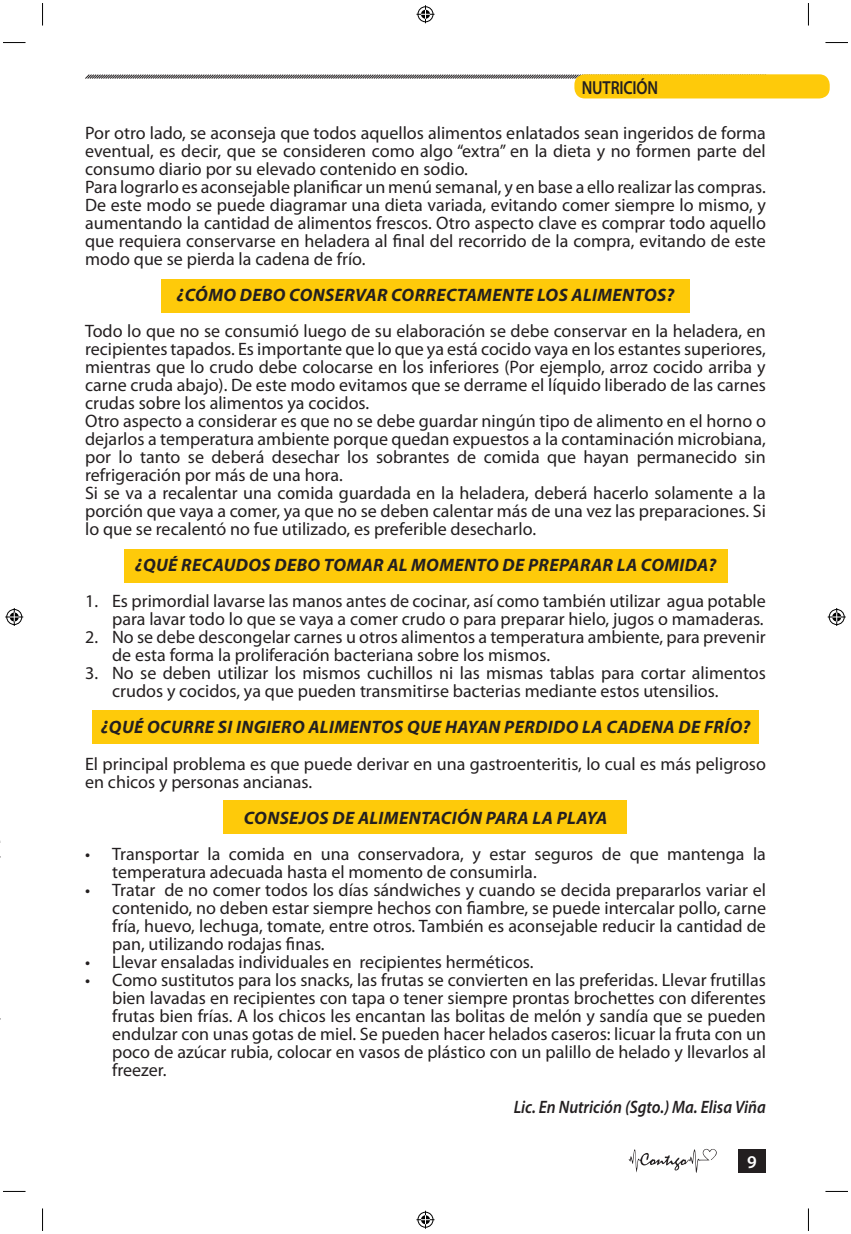
<style>
.page{position:relative;width:851px;height:1234px;background:#fff}
.page>*{position:absolute;margin:0;border:0;box-sizing:border-box;transform-origin:0 0}
.t1{font:600 18.9px "Myriad Pro";letter-spacing:-.01em;color:#231f20;scale:.83 1}
.t2{font:18px/18px "Myriad Pro";color:#231f20}
.t3{font:italic 700 18px "Myriad Pro";letter-spacing:.01em;color:#231f20}
.t4{font:italic 600 18px "Myriad Pro";color:#231f20;scale:.9 1}
.t5{font:600 18px "Myriad Pro";color:#fff}
</style>
<div class="page">
<div style="left:738px;top:1148px;width:27px;height:24px;background:#231f20"></div>
<svg style="left:85px;top:74px;width:496px;height:5px;background:#929191"></svg>
<svg style="left:628px;top:1148px;width:88px;height:24px"></svg>
<div style="left:124px;top:549px;width:603px;height:34px;background:#feca0a"></div>
<div style="left:92px;top:710px;width:666px;height:34px;background:#feca0a"></div>
<div style="left:223px;top:800px;width:404px;height:34px;background:#feca0a"></div>
<div style="left:161px;top:279px;width:528px;height:34px;background:#feca0a"></div>
<div style="left:574px;top:74px;width:255px;height:24px;background:#feca0a;border-radius:10px"></div>
<svg style="left:3px;top:42px;width:23px;height:1px"></svg>
<svg style="left:825px;top:42px;width:22px;height:1px"></svg>
<svg style="left:3px;top:1190px;width:22px;height:1px"></svg>
<svg style="left:826px;top:1190px;width:21px;height:1px"></svg>
<svg style="left:42px;top:3px;width:1px;height:23px"></svg>
<svg style="left:42px;top:1208px;width:1px;height:22px"></svg>
<svg style="left:808px;top:3px;width:1px;height:23px"></svg>
<svg style="left:808px;top:1208px;width:1px;height:22px"></svg>
<svg style="left:416px;top:5px;width:18px;height:18px"></svg>
<svg style="left:416px;top:1210px;width:18px;height:18px"></svg>
<svg style="left:5px;top:608px;width:18px;height:18px"></svg>
<svg style="left:827px;top:608px;width:18px;height:18px"></svg>
<p class="t1" style="left:581px;top:75px;width:94px">NUTRICIÓN</p>
<p class="t2" style="left:85px;top:124px;width:682px">Por otro lado, se aconseja que todos aquellos alimentos enlatados sean ingeridos de forma eventual, es decir, que se consideren como algo “extra” en la dieta y no formen parte del consumo diario por su elevado contenido en sodio.<br>Para lograrlo es aconsejable planificar un menú semanal, y en base a ello realizar las compras.<br>De este modo se puede diagramar una dieta variada, evitando comer siempre lo mismo, y aumentando la cantidad de alimentos frescos. Otro aspecto clave es comprar todo aquello que requiera conservarse en heladera al final del recorrido de la compra, evitando de este modo que se pierda la cadena de frío.</p>
<p class="t3" style="left:177px;top:283px;width:33px">¿CÓMO</p>
<p class="t3" style="left:240px;top:283px;width:13px">DEBO</p>
<p class="t3" style="left:289px;top:283px;width:12px">CONSER</p>
<p class="t3" style="left:355px;top:283px;width:48px">VAR CORRECTAMENTE</p>
<p class="t3" style="left:537px;top:283px;width:12px">LOS</p>
<p class="t3" style="left:571px;top:283px;width:12px">ALIMENTOS</p>
<p class="t3" style="left:666px;top:283px;width:9px">?</p>
<p class="t2" style="left:85px;top:322px;width:682px">Todo lo que no se consumió luego de su elaboración se debe conservar en la heladera, en recipientes tapados. Es importante que lo que ya está cocido vaya en los estantes superiores, mientras que lo crudo debe colocarse en los inferiores (Por ejemplo, arroz cocido arriba y carne cruda abajo). De este modo evitamos que se derrame el líquido liberado de las carnes crudas sobre los alimentos ya cocidos.<br>Otro aspecto a considerar es que no se debe guardar ningún tipo de alimento en el horno o dejarlos a temperatura ambiente porque quedan expuestos a la contaminación microbiana, por lo tanto se deberá desechar los sobrantes de comida que hayan permanecido sin refrigeración por más de una hora.<br>Si se va a recalentar una comida guardada en la heladera, deberá hacerlo solamente a la porción que vaya a comer, ya que no se deben calentar más de una vez las preparaciones. Si lo que se recalentó no fue utilizado, es preferible desecharlo.</p>
<p class="t3" style="left:135px;top:553px;width:59px">¿QUÉ RECAUDOS</p>
<p class="t3" style="left:274px;top:553px;width:13px">DEBO</p>
<p class="t3" style="left:324px;top:553px;width:13px">TOMAR</p>
<p class="t3" style="left:387px;top:553px;width:38px">AL MOMENTO</p>
<p class="t3" style="left:502px;top:553px;width:38px">DE PREPARAR</p>
<p class="t3" style="left:616px;top:553px;width:37px">LA COMIDA</p>
<p class="t3" style="left:708px;top:553px;width:9px">?</p>
<p class="t2" style="left:85px;top:592px;width:682px;text-align:right">1. Es primordial lavarse las manos antes de cocinar, así como también utilizar agua potable para lavar todo lo que se vaya a comer crudo o para preparar hielo, jugos o mamaderas.</p>
<p class="t2" style="left:112px;top:628px;width:655px;text-indent:-27px">2. No se debe descongelar carnes u otros alimentos a temperatura ambiente, para prevenir de esta forma la proliferación bacteriana sobre los mismos.</p>
<p class="t2" style="left:112px;top:664px;width:655px;text-indent:-27px">3. No se deben utilizar los mismos cuchillos ni las mismas tablas para cortar alimentos crudos y cocidos, ya que pueden transmitirse bacterias mediante estos utensilios.</p>
<p class="t3" style="left:101px;top:715px;width:59px">¿QUÉ OCURRE</p>
<p class="t3" style="left:218px;top:715px;width:29px">SI INGIERO</p>
<p class="t3" style="left:308px;top:715px;width:12px">ALIMENTOS</p>
<p class="t3" style="left:407px;top:715px;width:13px">QUE</p>
<p class="t3" style="left:445px;top:715px;width:13px">HAYAN</p>
<p class="t3" style="left:504px;top:715px;width:12px">PERDIDO</p>
<p class="t3" style="left:582px;top:715px;width:37px">LA CADENA</p>
<p class="t3" style="left:678px;top:715px;width:37px">DE FRÍO</p>
<p class="t3" style="left:742px;top:715px;width:9px">?</p>
<p class="t2" style="left:85px;top:754px;width:682px">El principal problema es que puede derivar en una gastroenteritis, lo cual es más peligroso en chicos y personas ancianas.</p>
<p class="t3" style="left:244px;top:805px;width:23px">CONSE</p>
<p class="t3" style="left:299px;top:805px;width:71px">JOSDEALIMENTACIÓN</p>
<p class="t3" style="left:485px;top:805px;width:12px">PARA</p>
<p class="t3" style="left:532px;top:805px;width:36px">LA PLAYA</p>
<p class="t2" style="left:112px;top:844px;width:655px;text-indent:-27px">• Transportar la comida en una conservadora, y estar seguros de que mantenga la temperatura adecuada hasta el momento de consumirla.</p>
<p class="t2" style="left:112px;top:880px;width:655px;text-align:justify;text-indent:-27px">• Tratar de no comer todos los días sándwiches y cuando se decida prepararlos variar el contenido, no deben estar siempre hechos con fiambre, se puede intercalar pollo, carne fría, huevo, lechuga, tomate, entre otros. También es aconsejable reducir la cantidad de pan, utilizando rodajas finas.</p>
<p class="t2" style="left:85px;top:952px;width:450px">• Llevar ensaladas individuales en recipientes herméticos.</p>
<p class="t2" style="left:112px;top:970px;width:655px;text-align:justify;text-indent:-27px">• Como sustitutos para los snacks, las frutas se convierten en las preferidas. Llevar frutillas bien lavadas en recipientes con tapa o tener siempre prontas brochettes con diferentes frutas bien frías. A los chicos les encantan las bolitas de melón y sandía que se pueden endulzar con unas gotas de miel. Se pueden hacer helados caseros: licuar la fruta con un poco de azúcar rubia, colocar en vasos de plástico con un palillo de helado y llevarlos al freezer.</p>
<p class="t4" style="left:513px;top:1095px;width:282px">Lic. En Nutrición (Sgto.) Ma. Elisa Viña</p>
<p class="t5" style="left:747px;top:1149px;width:11px">9</p>
</div>
